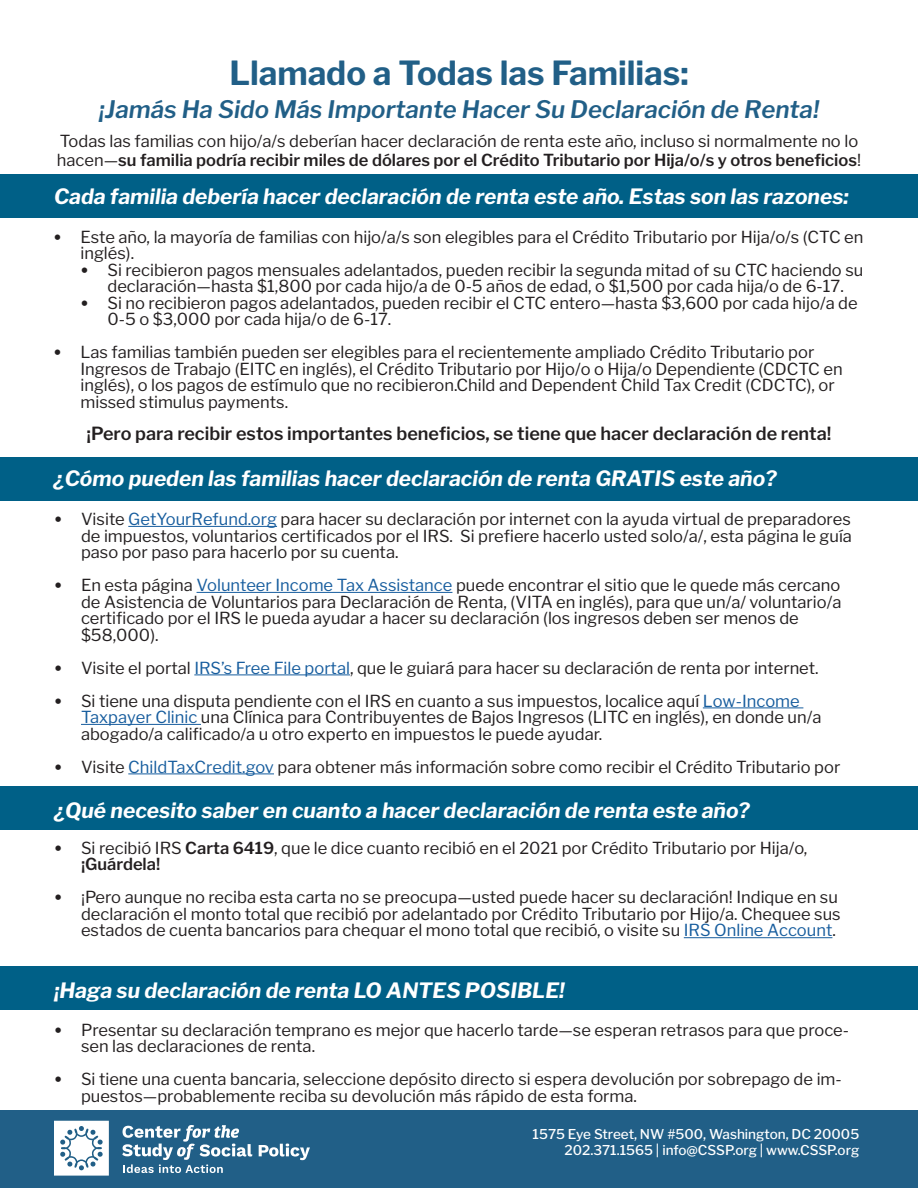
<style>
.page{position:relative;width:918px;height:1188px;background:#fff}
.page>*{position:absolute;margin:0;border:0;box-sizing:border-box;transform-origin:0 0}
.t1{font:700 33px "Libre Franklin";color:#215f87}
.t2{font:italic 600 24px "Libre Franklin";color:#215f87}
.t3{font:italic 700 21px "Libre Franklin";color:#fff}
.t4{font:600 18px "Libre Franklin";color:#231f20}
.t5{font:16.5px/16.5px "Libre Franklin";color:#231f20}
.t6{font:500 13.5px/16.2px "Libre Franklin";color:#fff;text-align:right}
.s1{font-weight:600}
.s2{font-family:"Arial";font-weight:900}
.s3{color:#175d9e}
</style>
<div class="page">
<div style="left:0;top:1110px;width:918px;height:78px;background:#215f87"></div>
<svg style="left:259px;top:1144px;width:51px;height:16px"></svg>
<svg style="left:122px;top:1125px;width:130px;height:48px"></svg>
<svg style="left:54px;top:1121px;width:55px;height:55px;background:#dbe5eb"></svg>
<div style="left:0;top:175px;width:918px;height:43px;background:#006087"></div>
<div style="left:0;top:457px;width:918px;height:43px;background:#006087"></div>
<hr style="left:128px;top:526px;width:149px;height:1px;background:#175d9e">
<hr style="left:197px;top:592px;width:255px;height:1px;background:#175d9e">
<hr style="left:194px;top:674px;width:156px;height:1px;background:#175d9e">
<hr style="left:703px;top:707px;width:100px;height:1px;background:#175d9e">
<hr style="left:81px;top:724px;width:120px;height:1px;background:#175d9e">
<hr style="left:128px;top:773px;width:146px;height:1px;background:#175d9e">
<div style="left:0;top:786px;width:918px;height:43px;background:#006087"></div>
<hr style="left:684px;top:937px;width:148px;height:1px;background:#175d9e">
<div style="left:0;top:966px;width:918px;height:43px;background:#006087"></div>
<p class="t1" style="left:229px;top:53px;width:461px">Llamado a Todas las Familias:</p>
<p class="t2" style="left:99px;top:95px;width:722px">¡Jamás Ha Sido Más Importante Hacer Su Declaración de Renta!</p>
<p class="t5" style="left:57px;top:131px;width:806px;line-height:19.5px">Todas las familias con hijo/a/s deberían hacer declaración de renta este año, incluso si normalmente no lo hacen—<span class="s1">su familia podría recibir miles de dólares por el Crédito Tributario por Hija/o/s y otros beneficios</span>!</p>
<p class="t3" style="left:54px;top:183px;width:796px">Cada familia debería hacer declaración de renta este año. Estas son las razones:</p>
<p class="t5" style="left:80px;top:228px;width:785px;text-indent:-27px"><span class="s2">•</span> Este año, la mayoría de familias con hijo/a/s son elegibles para el Crédito Tributario por Hija/o/s (CTC en inglés).</p>
<p class="t5" style="left:80px;top:261px;width:784px;text-align:center"><span class="s2">•</span> Si recibieron pagos mensuales adelantados, pueden recibir la segunda mitad of su CTC haciendo su declaración—hasta $1,800 por cada hijo/a de 0-5 años de edad, o $1,500 por cada hija/o de 6-17.</p>
<p class="t5" style="left:107px;top:294px;width:752px;text-indent:-27px"><span class="s2">•</span> Si no recibieron pagos adelantados, pueden recibir el CTC entero—hasta $3,600 por cada hijo/a de<br>0-5 o $3,000 por cada hija/o de 6-17.</p>
<p class="t5" style="left:80px;top:344px;width:764px;text-indent:-27px"><span class="s2">•</span> Las familias también pueden ser elegibles para el recientemente ampliado Crédito Tributario por Ingresos de Trabajo (EITC en inglés), el Crédito Tributario por Hijo/o o Hija/o Dependiente (CDCTC en inglés), o los pagos de estímulo que no recibieron.Child and Dependent Child Tax Credit (CDCTC), or missed stimulus payments.</p>
<p class="t4" style="left:87px;top:423px;width:746px">¡Pero para recibir estos importantes beneficios, se tiene que hacer declaración de renta!</p>
<p class="t3" style="left:54px;top:466px;width:725px">¿Cómo pueden las familias hacer declaración de renta GRATIS este año?</p>
<p class="t5" style="left:81px;top:511px;width:773px;text-align:justify;text-indent:-27px"><span class="s2">•</span> Visite <span class="s3">GetYourRefund.org</span> para hacer su declaración por internet con la ayuda virtual de preparadores de impuestos, voluntarios certificados por el IRS. Si prefiere hacerlo usted solo/a/, esta página le guía paso por paso para hacerlo por su cuenta.</p>
<p class="t5" style="left:81px;top:577px;width:762px;text-indent:-27px"><span class="s2">•</span> En esta página <span class="s3">Volunteer Income Tax Assistance</span> puede encontrar el sitio que le quede más cercano de Asistencia de Voluntarios para Declaración de Renta, (VITA en inglés), para que un/a/ voluntario/a certificado por el IRS le pueda ayudar a hacer su declaración (los ingresos deben ser menos de $58,000).</p>
<p class="t5" style="left:54px;top:659px;width:766px"><span class="s2">•</span> Visite el portal <span class="s3">IRS’s Free File portal</span>, que le guiará para hacer su declaración de renta por internet.</p>
<p class="t5" style="left:81px;top:692px;width:742px;text-indent:-27px"><span class="s2">•</span> Si tiene una disputa pendiente con el IRS en cuanto a sus impuestos, localice aquí <span class="s3">Low-Income<br>Taxpayer Clinic</span> una Clínica para Contribuyentes de Bajos Ingresos (LITC en inglés), en donde un/a abogado/a calificado/a u otro experto en impuestos le puede ayudar.</p>
<p class="t5" style="left:54px;top:758px;width:788px"><span class="s2">•</span> Visite <span class="s3">ChildTaxCredit.gov</span> para obtener más información sobre como recibir el Crédito Tributario por</p>
<p class="t3" style="left:54px;top:797px;width:697px">¿Qué necesito saber en cuanto a hacer declaración de renta este año?</p>
<p class="t5" style="left:81px;top:840px;width:728px;text-indent:-27px"><span class="s2">•</span> Si recibió IRS <span class="s1">Carta 6419</span>, que le dice cuanto recibió en el 2021 por Crédito Tributario por Hija/o, <span class="s1">¡Guárdela!</span></p>
<p class="t5" style="left:81px;top:889px;width:761px;text-indent:-27px"><span class="s2">•</span> ¡Pero aunque no reciba esta carta no se preocupa—usted puede hacer su declaración! Indique en su declaración el monto total que recibió por adelantado por Crédito Tributario por Hijo/a. Chequee sus estados de cuenta bancarios para chequar el mono total que recibió, o visite su <span class="s3">IRS Online Account</span>.</p>
<p class="t3" style="left:54px;top:978px;width:512px">¡Haga su declaración de renta LO ANTES POSIBLE!</p>
<p class="t5" style="left:81px;top:1021px;width:770px;text-indent:-27px"><span class="s2">•</span> Presentar su declaración temprano es mejor que hacerlo tarde—se esperan retrasos para que proce&shy;sen las declaraciones de renta.</p>
<p class="t5" style="left:81px;top:1071px;width:762px;text-indent:-27px"><span class="s2">•</span> Si tiene una cuenta bancaria, seleccione depósito directo si espera devolución por sobrepago de im&shy;puestos—probablemente reciba su devolución más rápido de esta forma.</p>
<p class="t6" style="left:533px;top:1126px;width:328px">1575 Eye Street, NW #500, Washington, DC 20005<br>202.371.1565 | info@CSSP.org | www.CSSP.org</p>
</div>
